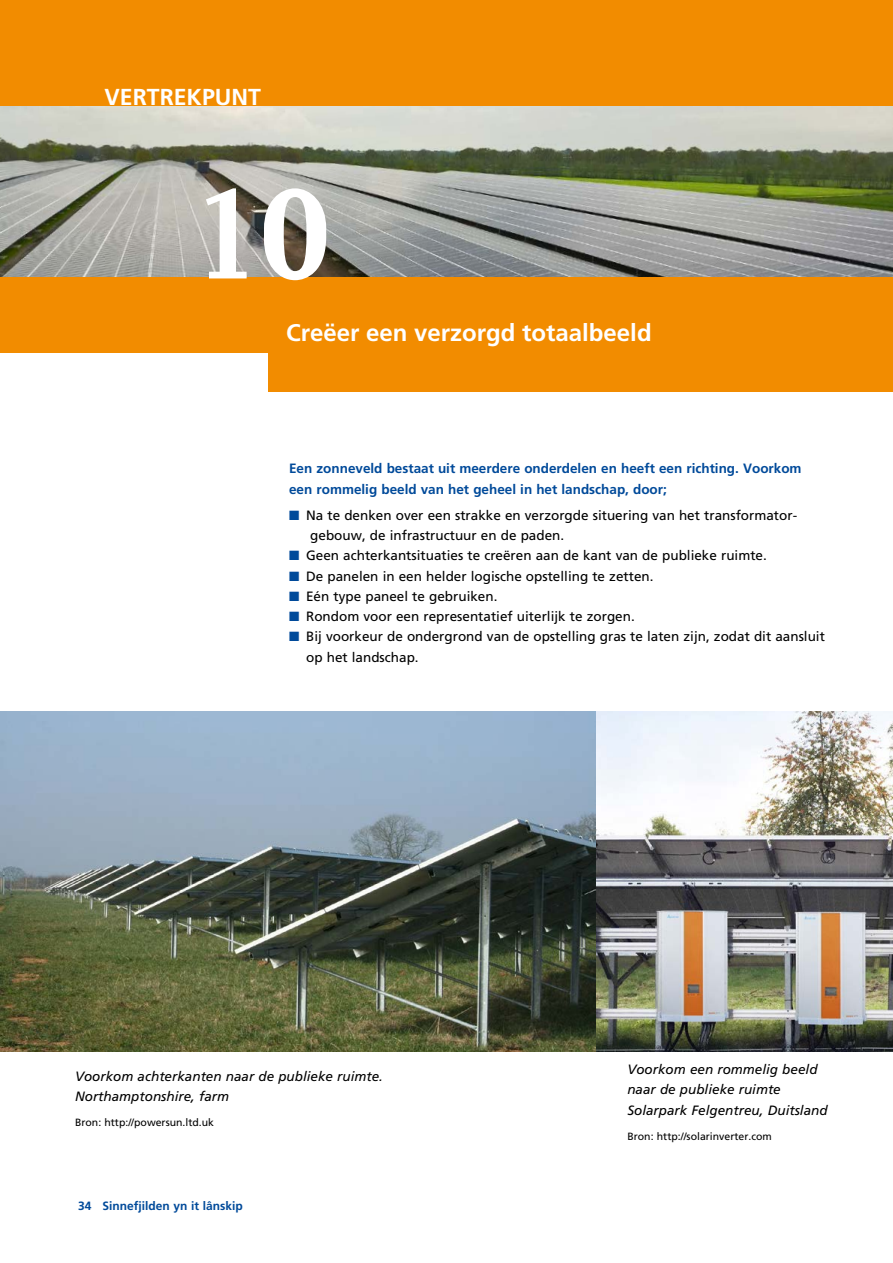
<style>
.page{position:relative;width:893px;height:1263px;background:#fff}
.page>*{position:absolute;margin:0;border:0;box-sizing:border-box;transform-origin:0 0}
.t1{font:700 147.45px "Joanna MT Std";color:#fff}
.t2{font:700 24px "Frutiger LT Std";color:#fff}
.t3{font:700 23.1px "Frutiger LT Std";color:#fff}
.t4{font:13.5px/20.2px "Frutiger LT Std";color:#000}
.t5{font:italic 13.5px/20.2px "Frutiger LT Std";color:#000}
.t6{font:700 13.5px/20.2px "Frutiger LT Std";color:#004a9a}
.t7{font:700 12px "Frutiger LT Std";color:#004a9a}
.t8{font:10.5px "Frutiger LT Std";color:#000}
.s1{color:#004a9a}
</style>
<div class="page">
<img style="left:0;top:711px;width:893px;height:340px">
<div style="left:0;top:0;width:893px;height:391px;background:#f28c00"></div>
<img style="left:0;top:106px;width:893px;height:170px">
<div style="left:0;top:353px;width:268px;height:50px;background:#fff"></div>
<h3 class="t3" style="left:104px;top:83px;width:158px">VERTREKPUNT</h3>
<h1 class="t1" style="left:189px;top:155px;width:147px">10</h1>
<h2 class="t2" style="left:286px;top:319px;width:367px">Creëer een verzorgd totaalbeeld</h2>
<p class="t6" style="left:289px;top:459px;width:514px">Een zonneveld bestaat uit meerdere onderdelen en heeft een richting. Voorkom een rommelig beeld van het geheel in het landschap, door;</p>
<p class="t4" style="left:310px;top:505px;width:488px;text-indent:-21px"><span class="s1">■</span> Na te denken over een strakke en verzorgde situering van het transformator&shy;gebouw, de infrastructuur en de paden.</p>
<p class="t4" style="left:289px;top:546px;width:479px"><span class="s1">■</span> Geen achterkantsituaties te creëren aan de kant van de publieke ruimte.</p>
<p class="t4" style="left:289px;top:566px;width:366px"><span class="s1">■</span> De panelen in een helder logische opstelling te zetten.</p>
<p class="t4" style="left:289px;top:586px;width:210px"><span class="s1">■</span> Eén type paneel te gebruiken.</p>
<p class="t4" style="left:289px;top:606px;width:347px"><span class="s1">■</span> Rondom voor een representatief uiterlijk te zorgen.</p>
<p class="t4" style="left:306px;top:627px;width:520px;text-indent:-17px"><span class="s1">■</span> Bij voorkeur de ondergrond van de opstelling gras te laten zijn, zodat dit aansluit op het landschap.</p>
<p class="t5" style="left:75px;top:1066px;width:309px">Voorkom achterkanten naar de publieke ruimte.<br>Northamptonshire, farm</p>
<p class="t8" style="left:75px;top:1116px;width:141px">Bron: http://powersun.ltd.uk</p>
<p class="t7" style="left:78px;top:1199px;width:166px">34 Sinnefjilden yn it lânskip</p>
<p class="t5" style="left:627px;top:1059px;width:202px">Voorkom een rommelig beeld naar de publieke ruimte<br>Solarpark Felgentreu, Duitsland</p>
<p class="t8" style="left:627px;top:1130px;width:146px">Bron: http://solarinverter.com</p>
</div>
